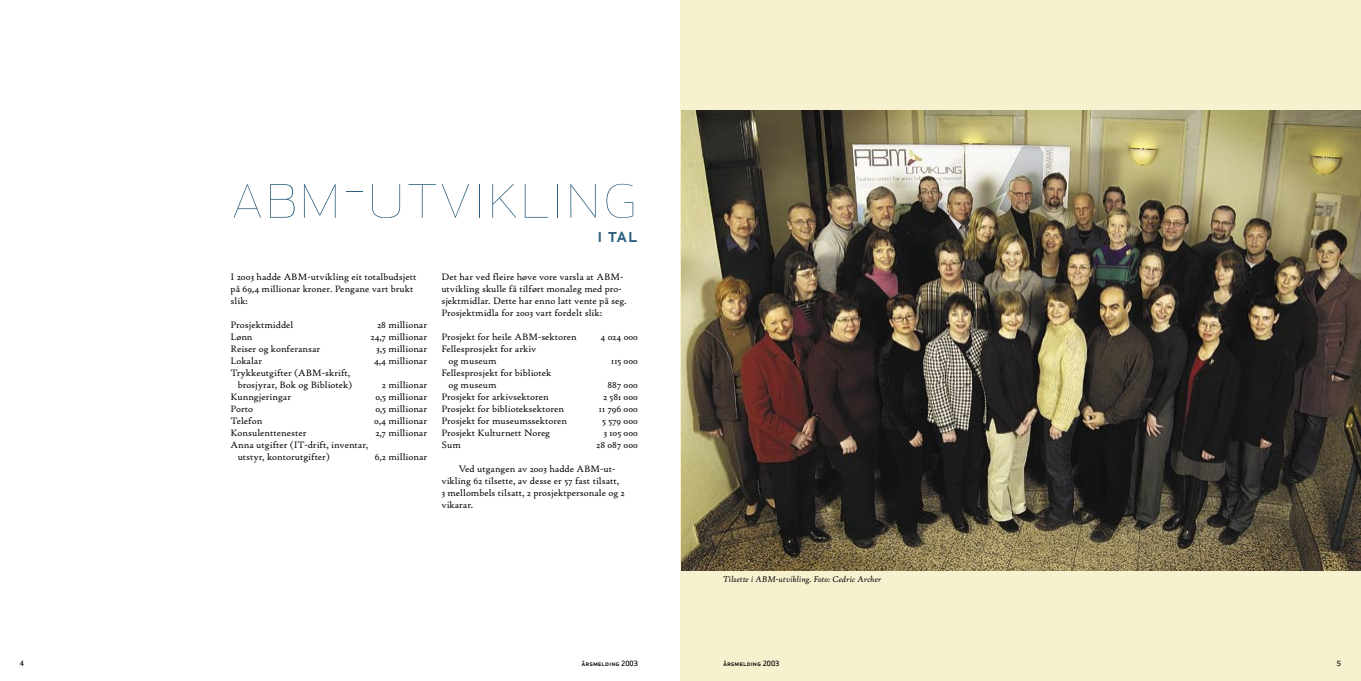
<style>
.page{position:relative;width:1361px;height:681px;background:#fff}
.page>*{position:absolute;margin:0;border:0;box-sizing:border-box;transform-origin:0 0}
.t1{font:67px "Apex Sans Extra Light C";color:#2d6080}
.t2{font:20px "Apex Sans Medium C";color:#2d6080}
.t3{font:10px/12px "Hightower Text Roman";color:#000}
.t4{font:italic 9px "Hightower Text";color:#000}
.t5{font:7px "Apex Sans Medium C";color:#000}
</style>
<div class="page">
<div style="left:680px;top:0;width:681px;height:680px;background:#f6f1cf"></div>
<img style="left:681px;top:110px;width:680px;height:460px">
<h1 class="t1" style="left:231px;top:150px;width:409px">abm-utvikling</h1>
<h2 class="t2" style="left:597px;top:221px;width:43px">i tal</h2>
<p class="t3" style="left:231px;top:271px;width:187px">I 2003 hadde ABM-utvikling eit totalbudsjett på 69,4 millionar kroner. Pengane vart brukt slik:</p>
<p class="t3" style="left:231px;top:319px;width:64px">Prosjektmiddel</p>
<p class="t3" style="left:377px;top:319px;width:51px">28 millionar</p>
<p class="t3" style="left:231px;top:331px;width:23px">Lønn</p>
<p class="t3" style="left:370px;top:331px;width:58px">24,7 millionar</p>
<p class="t3" style="left:231px;top:343px;width:91px">Reiser og konferansar</p>
<p class="t3" style="left:376px;top:343px;width:52px">3,5 millionar</p>
<p class="t3" style="left:231px;top:355px;width:33px">Lokalar</p>
<p class="t3" style="left:374px;top:355px;width:55px">4,4 millionar</p>
<p class="t3" style="left:231px;top:367px;width:123px;text-align:right">Trykkeutgifter (ABM-skrift, brosjyrar, Bok og Bibliotek)</p>
<p class="t3" style="left:441px;top:271px;width:187px">Det har ved fleire høve vore varsla at ABM&shy;utvikling skulle få tilført monaleg med pro&shy;sjektmidlar. Dette har enno latt vente på seg.<br>Prosjektmidla for 2003 vart fordelt slik:</p>
<p class="t3" style="left:441px;top:331px;width:137px">Prosjekt for heile ABM-sektoren</p>
<p class="t3" style="left:600px;top:331px;width:39px">4 024 000</p>
<p class="t3" style="left:448px;top:343px;width:89px;text-indent:-7px">Fellesprosjekt for arkiv og museum</p>
<p class="t3" style="left:611px;top:355px;width:28px">115 000</p>
<p class="t3" style="left:448px;top:367px;width:104px;text-indent:-7px">Fellesprosjekt for bibliotek og museum</p>
<p class="t3" style="left:382px;top:379px;width:47px">2 millionar</p>
<p class="t3" style="left:607px;top:379px;width:32px">887 000</p>
<p class="t3" style="left:231px;top:391px;width:62px">Kunngjeringar</p>
<p class="t3" style="left:375px;top:391px;width:53px">0,5 millionar</p>
<p class="t3" style="left:231px;top:403px;width:24px">Porto</p>
<p class="t3" style="left:375px;top:403px;width:53px">0,5 millionar</p>
<p class="t3" style="left:231px;top:415px;width:33px">Telefon</p>
<p class="t3" style="left:374px;top:415px;width:54px">0,4 millionar</p>
<p class="t3" style="left:231px;top:427px;width:77px">Konsulenttenester</p>
<p class="t3" style="left:375px;top:427px;width:53px">2,7 millionar</p>
<p class="t3" style="left:238px;top:439px;width:132px;text-indent:-7px">Anna utgifter (IT-drift, inventar, utstyr, kontorutgifter)</p>
<p class="t3" style="left:375px;top:451px;width:54px">6,2 millionar</p>
<p class="t3" style="left:441px;top:391px;width:109px">Prosjekt for arkivsektoren</p>
<p class="t3" style="left:603px;top:391px;width:36px">2 581 000</p>
<p class="t3" style="left:441px;top:403px;width:124px">Prosjekt for biblioteksektoren</p>
<p class="t3" style="left:599px;top:403px;width:40px">11 796 000</p>
<p class="t3" style="left:441px;top:415px;width:127px">Prosjekt for museumssektoren</p>
<p class="t3" style="left:602px;top:415px;width:37px">5 579 000</p>
<p class="t3" style="left:441px;top:427px;width:110px">Prosjekt Kulturnett Noreg</p>
<p class="t3" style="left:603px;top:427px;width:36px">3 105 000</p>
<p class="t3" style="left:441px;top:439px;width:21px">Sum</p>
<p class="t3" style="left:596px;top:439px;width:43px">28 087 000</p>
<p class="t3" style="left:441px;top:463px;width:185px;text-indent:17px">Ved utgangen av 2003 hadde ABM-ut&shy;vikling 62 tilsette, av desse er 57 fast tilsatt, 3 mellombels tilsatt, 2 prosjektpersonale og 2 vikarar.</p>
<p class="t4" style="left:723px;top:573px;width:160px">Tilsette i ABM-utvikling. Foto: Cedric Archer</p>
<p class="t5" style="left:20px;top:659px;width:6px">4</p>
<p class="t5" style="left:581px;top:658px;width:58px">årsmelding 2003</p>
<p class="t5" style="left:723px;top:658px;width:58px">årsmelding 2003</p>
<p class="t5" style="left:1337px;top:658px;width:6px">5</p>
</div>
